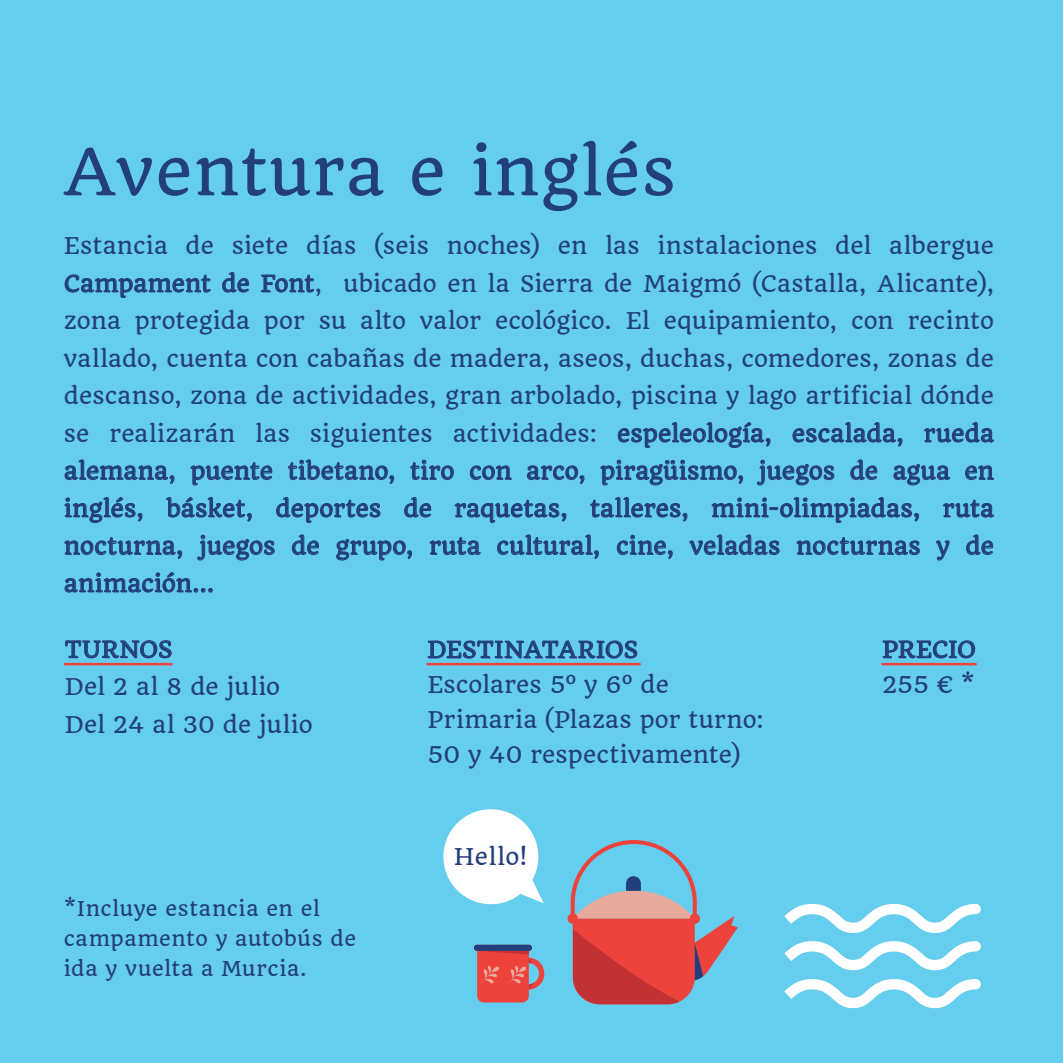
<style>
.page{position:relative;width:1063px;height:1063px;background:#65cded}
.page>*{position:absolute;margin:0;border:0;box-sizing:border-box;transform-origin:0 0}
.t1{font:63px "Quando";letter-spacing:.02em;color:#233e7c}
.t2{font:22.5px/37.5px "Quando";letter-spacing:.01em;color:#233e7c}
.t3{font:22.5px/35px "Quando";letter-spacing:-.01em;color:#233e7c}
.t4{font:20px/30px "Quando";letter-spacing:.03em;color:#233e7c}
</style>
<div class="page">
<svg style="left:65px;top:274px;width:146px;height:24px"></svg>
<svg style="left:222px;top:272px;width:27px;height:21px"></svg>
<svg style="left:261px;top:274px;width:53px;height:19px"></svg>
<svg style="left:618px;top:422px;width:153px;height:26px"></svg>
<svg style="left:792px;top:422px;width:111px;height:25px"></svg>
<svg style="left:924px;top:422px;width:70px;height:21px"></svg>
<svg style="left:64px;top:459px;width:111px;height:25px"></svg>
<svg style="left:190px;top:462px;width:83px;height:24px"></svg>
<svg style="left:288px;top:459px;width:106px;height:25px"></svg>
<svg style="left:410px;top:460px;width:44px;height:20px"></svg>
<svg style="left:470px;top:465px;width:42px;height:15px"></svg>
<svg style="left:527px;top:465px;width:58px;height:19px"></svg>
<svg style="left:600px;top:460px;width:143px;height:26px"></svg>
<svg style="left:757px;top:460px;width:78px;height:26px"></svg>
<svg style="left:850px;top:459px;width:28px;height:21px"></svg>
<svg style="left:893px;top:464px;width:57px;height:22px"></svg>
<svg style="left:965px;top:465px;width:29px;height:15px"></svg>
<svg style="left:64px;top:497px;width:79px;height:26px"></svg>
<svg style="left:166px;top:497px;width:86px;height:25px"></svg>
<svg style="left:276px;top:497px;width:105px;height:26px"></svg>
<svg style="left:404px;top:497px;width:28px;height:21px"></svg>
<svg style="left:455px;top:499px;width:112px;height:24px"></svg>
<svg style="left:590px;top:497px;width:98px;height:25px"></svg>
<svg style="left:711px;top:497px;width:208px;height:26px"></svg>
<svg style="left:943px;top:499px;width:51px;height:19px"></svg>
<svg style="left:64px;top:537px;width:118px;height:22px"></svg>
<svg style="left:197px;top:535px;width:78px;height:26px"></svg>
<svg style="left:292px;top:534px;width:27px;height:21px"></svg>
<svg style="left:336px;top:539px;width:76px;height:22px"></svg>
<svg style="left:429px;top:537px;width:52px;height:19px"></svg>
<svg style="left:497px;top:534px;width:102px;height:25px"></svg>
<svg style="left:617px;top:535px;width:56px;height:24px"></svg>
<svg style="left:689px;top:534px;width:91px;height:22px"></svg>
<svg style="left:796px;top:537px;width:124px;height:19px"></svg>
<svg style="left:936px;top:540px;width:14px;height:21px"></svg>
<svg style="left:966px;top:534px;width:27px;height:21px"></svg>
<svg style="left:64px;top:572px;width:149px;height:21px"></svg>
<svg style="left:65px;top:640px;width:107px;height:19px"></svg>
<hr style="left:64px;top:663px;width:109px;height:2px;background:#ee433d">
<svg style="left:428px;top:640px;width:209px;height:19px"></svg>
<hr style="left:426px;top:663px;width:215px;height:2px;background:#ee433d">
<svg style="left:882px;top:640px;width:93px;height:19px"></svg>
<hr style="left:881px;top:663px;width:96px;height:2px;background:#ee433d">
<div style="left:443px;top:809px;width:95px;height:95px;background:#fff;border-radius:50%"></div>
<svg style="left:513px;top:868px;width:31px;height:35px"></svg>
<svg style="left:784px;top:979px;width:197px;height:29px"></svg>
<svg style="left:784px;top:941px;width:197px;height:29px"></svg>
<svg style="left:784px;top:904px;width:197px;height:29px"></svg>
<svg style="left:568px;top:840px;width:170px;height:164px"></svg>
<svg style="left:474px;top:945px;width:70px;height:58px"></svg>
<h1 class="t1" style="left:64px;top:133px;width:613px">Aventura e inglés</h1>
<p class="t2" style="left:64px;top:227px;width:932px;text-align:justify">Estancia de siete días (seis noches) en las instalaciones del albergue Campament de Font, ubicado en la Sierra de Maigmó (Castalla, Alicante), zona protegida por su alto valor ecológico. El equipamiento, con recinto vallado, cuenta con cabañas de madera, aseos, duchas, comedores, zonas de descanso, zona de actividades, gran arbolado, piscina y lago artificial dónde se realizarán las siguientes actividades: espeleología, escalada, rueda alemana, puente tibetano, tiro con arco, piragüismo, juegos de agua en inglés, básket, deportes de raquetas, talleres, mini-olimpiadas, ruta nocturna, juegos de grupo, ruta cultural, cine, veladas nocturnas y de animación…</p>
<p class="t2" style="left:65px;top:631px;width:249px">TURNOS<br>Del 2 al 8 de julio<br>Del 24 al 30 de julio</p>
<p class="t2" style="left:427px;top:632px;width:338px;line-height:35px">DESTINATARIOS<br>Escolares 5º y 6º de<br>Primaria (Plazas por turno:<br>50 y 40 respectivamente)</p>
<p class="t3" style="left:882px;top:632px;width:95px">PRECIO<br>255 € *</p>
<p class="t4" style="left:64px;top:893px;width:294px">*Incluye estancia en el campamento y autobús de ida y vuelta a Murcia.</p>
<p class="t2" style="left:454px;top:838px;width:75px">Hello!</p>
</div>
